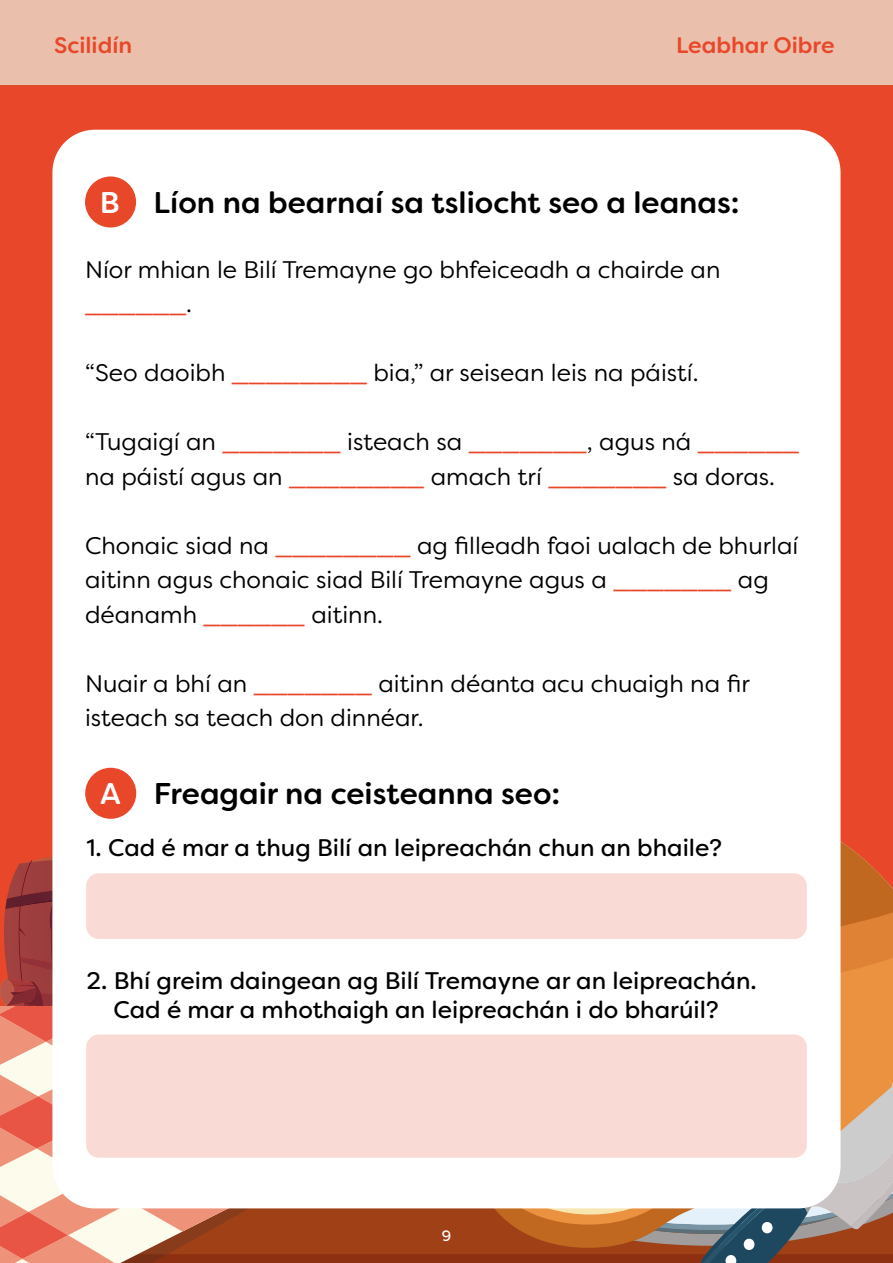
<style>
.page{position:relative;width:893px;height:1263px;background:#fff}
.page>*{position:absolute;margin:0;border:0;box-sizing:border-box;transform-origin:0 0}
.t1{font:500 30px "Filson Soft";color:#000}
.t2{font:24px/34.5px "Filson Soft";color:#000}
.t3{font:24px/28.8px "Filson Soft";color:#000;text-align:center}
.t4{font:500 22.5px "Filson Soft";color:#e84729}
.t5{font:15px "Filson Soft";color:#fff}
.s1{color:#fff}
.s2{color:#e84729}
.s3{color:#020203}
</style>
<div class="page">
<div style="left:0;top:85px;width:893px;height:1178px;background:#e84729"></div>
<div style="left:0;top:0;width:893px;height:85px;background:#eac0ad"></div>
<svg style="left:0;top:817px;width:893px;height:446px;background:#bf7455"></svg>
<div style="left:52px;top:130px;width:788px;height:1078px;background:#fff;border-radius:43px"></div>
<div style="left:85px;top:176px;width:51px;height:51px;background:#e84729;border-radius:50%"></div>
<div style="left:85px;top:768px;width:51px;height:51px;background:#e84729;border-radius:50%"></div>
<div style="left:86px;top:873px;width:721px;height:66px;background:#fadad5;border-radius:13px"></div>
<div style="left:86px;top:1034px;width:721px;height:124px;background:#fadad5;border-radius:13px"></div>
<p class="t4" style="left:54px;top:31px;width:80px">Scilidín</p>
<p class="t4" style="left:676px;top:31px;width:160px">Leabhar Oibre</p>
<p class="t1" style="left:100px;top:183px;width:641px"><span class="s1">B</span> Líon na bearnaí sa tsliocht seo a leanas:</p>
<p class="t2" style="left:85px;top:252px;width:637px">Níor mhian le Bilí Tremayne go bhfeiceadh a chairde an <span class="s2">______</span><span class="s3">.</span></p>
<p class="t2" style="left:85px;top:356px;width:615px">“Seo daoibh <span class="s2">________</span> bia,” ar seisean leis na páistí.</p>
<p class="t2" style="left:85px;top:425px;width:716px">“Tugaigí an <span class="s2">_______</span> isteach sa <span class="s2">_______</span>, agus ná <span class="s2">______ </span>na páistí agus an <span class="s2">________</span> amach trí <span class="s2">_______</span> sa doras.</p>
<p class="t2" style="left:85px;top:528px;width:715px">Chonaic siad na <span class="s2">________</span> ag filleadh faoi ualach de bhurlaí aitinn agus chonaic siad Bilí Tremayne agus a <span class="s2">_______</span> ag déanamh <span class="s2">______</span> aitinn.</p>
<p class="t2" style="left:85px;top:666px;width:666px">Nuair a bhí an <span class="s2">_______</span> aitinn déanta acu chuaigh na fir isteach sa teach don dinnéar.</p>
<p class="t1" style="left:100px;top:774px;width:462px"><span class="s1">A</span> Freagair na ceisteanna seo:</p>
<p class="t3" style="left:86px;top:833px;width:637px">1. Cad é mar a thug Bilí an leipreachán chun an bhaile?</p>
<p class="t3" style="left:86px;top:966px;width:672px">2. Bhí greim daingean ag Bilí Tremayne ar an leipreachán.<br>Cad é mar a mhothaigh an leipreachán i do bharúil?</p>
<p class="t5" style="left:442px;top:1226px;width:11px">9</p>
</div>
